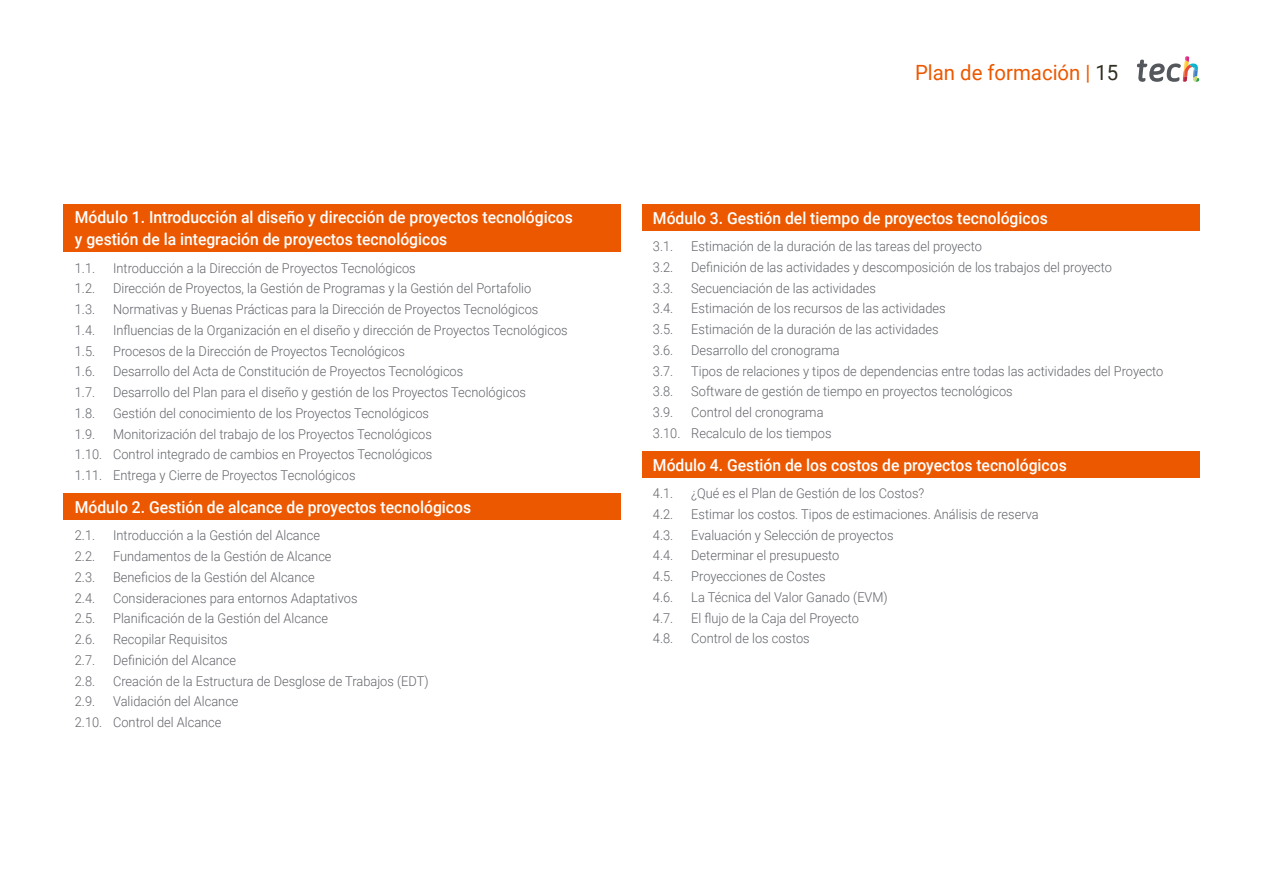
<style>
.page{position:relative;width:1263px;height:893px;background:#fff}
.page>*{position:absolute;margin:0;border:0;box-sizing:border-box;transform-origin:0 0}
.t1{font:21px "Roboto";color:#ec5800}
.t2{font:500 16.5px/22.5px "Roboto";color:#fff;scale:.95 1}
.t3{font:300 13.5px/20.7px "Roboto";color:#61646a;scale:.95 1}
.s1{color:#312e20}
</style>
<div class="page">
<div style="left:64px;top:204px;width:557px;height:48px;background:#ec5800"></div>
<div style="left:64px;top:493px;width:557px;height:27px;background:#ec5800"></div>
<div style="left:642px;top:204px;width:557px;height:27px;background:#ec5800"></div>
<div style="left:642px;top:451px;width:557px;height:27px;background:#ec5800"></div>
<svg style="left:1137px;top:56px;width:62px;height:26px"></svg>
<p class="t2" style="left:75px;top:205px;width:526px">Módulo 1. Introducción al diseño y dirección de proyectos tecnológicos y gestión de la integración de proyectos tecnológicos</p>
<p class="t3" style="left:75px;top:257px;width:23px">1.1.</p>
<p class="t3" style="left:113px;top:257px;width:320px">Introducción a la Dirección de Proyectos Tecnológicos</p>
<p class="t3" style="left:75px;top:278px;width:23px">1.2.</p>
<p class="t3" style="left:113px;top:278px;width:442px">Dirección de Proyectos, la Gestión de Programas y la Gestión del Portafolio</p>
<p class="t3" style="left:75px;top:298px;width:23px">1.3.</p>
<p class="t3" style="left:113px;top:298px;width:449px">Normativas y Buenas Prácticas para la Dirección de Proyectos Tecnológicos</p>
<p class="t3" style="left:75px;top:319px;width:23px">1.4.</p>
<p class="t3" style="left:113px;top:319px;width:480px">Influencias de la Organización en el diseño y dirección de Proyectos Tecnológicos</p>
<p class="t3" style="left:75px;top:340px;width:23px">1.5.</p>
<p class="t3" style="left:113px;top:340px;width:309px">Procesos de la Dirección de Proyectos Tecnológicos</p>
<p class="t3" style="left:75px;top:361px;width:23px">1.6.</p>
<p class="t3" style="left:113px;top:361px;width:370px">Desarrollo del Acta de Constitución de Proyectos Tecnológicos</p>
<p class="t3" style="left:75px;top:381px;width:23px">1.7.</p>
<p class="t3" style="left:113px;top:381px;width:436px">Desarrollo del Plan para el diseño y gestión de los Proyectos Tecnológicos</p>
<p class="t3" style="left:75px;top:402px;width:23px">1.8.</p>
<p class="t3" style="left:113px;top:402px;width:334px">Gestión del conocimiento de los Proyectos Tecnológicos</p>
<p class="t3" style="left:75px;top:423px;width:23px">1.9.</p>
<p class="t3" style="left:75px;top:423px;width:378px;text-align:justify;text-indent:38px">Monitorización del trabajo de los Proyectos Tecnológicos 1.10. Control integrado de cambios en Proyectos Tecnológicos 1.11. Entrega y Cierre de Proyectos Tecnológicos</p>
<p class="t2" style="left:75px;top:495px;width:419px">Módulo 2. Gestión de alcance de proyectos tecnológicos</p>
<p class="t3" style="left:75px;top:525px;width:23px">2.1.</p>
<p class="t3" style="left:113px;top:525px;width:219px">Introducción a la Gestión del Alcance</p>
<p class="t3" style="left:75px;top:545px;width:23px">2.2.</p>
<p class="t3" style="left:113px;top:545px;width:231px">Fundamentos de la Gestión de Alcance</p>
<p class="t3" style="left:75px;top:566px;width:23px">2.3.</p>
<p class="t3" style="left:113px;top:566px;width:214px">Beneficios de la Gestión del Alcance</p>
<p class="t3" style="left:75px;top:587px;width:23px">2.4.</p>
<p class="t3" style="left:113px;top:587px;width:259px">Consideraciones para entornos Adaptativos</p>
<p class="t3" style="left:75px;top:608px;width:23px">2.5.</p>
<p class="t3" style="left:113px;top:608px;width:228px">Planificación de la Gestión del Alcance</p>
<p class="t3" style="left:75px;top:628px;width:23px">2.6.</p>
<p class="t3" style="left:113px;top:628px;width:122px">Recopilar Requisitos</p>
<p class="t3" style="left:75px;top:649px;width:23px">2.7.</p>
<p class="t3" style="left:113px;top:649px;width:131px">Definición del Alcance</p>
<p class="t3" style="left:75px;top:670px;width:23px">2.8.</p>
<p class="t3" style="left:113px;top:670px;width:333px">Creación de la Estructura de Desglose de Trabajos (EDT)</p>
<p class="t3" style="left:75px;top:691px;width:23px">2.9.</p>
<p class="t3" style="left:75px;top:691px;width:174px;text-indent:38px">Validación del Alcance<br>2.10. Control del Alcance</p>
<h1 class="t1" style="left:915px;top:57px;width:205px">Plan de formación | <span class="s1">15</span></h1>
<p class="t2" style="left:653px;top:206px;width:417px">Módulo 3. Gestión del tiempo de proyectos tecnológicos</p>
<p class="t3" style="left:653px;top:235px;width:23px">3.1.</p>
<p class="t3" style="left:691px;top:235px;width:307px">Estimación de la duración de las tareas del proyecto</p>
<p class="t3" style="left:653px;top:256px;width:23px">3.2.</p>
<p class="t3" style="left:691px;top:256px;width:444px">Definición de las actividades y descomposición de los trabajos del proyecto</p>
<p class="t3" style="left:653px;top:277px;width:23px">3.3.</p>
<p class="t3" style="left:691px;top:277px;width:196px">Secuenciación de las actividades</p>
<p class="t3" style="left:653px;top:298px;width:23px">3.4.</p>
<p class="t3" style="left:691px;top:298px;width:269px">Estimación de los recursos de las actividades</p>
<p class="t3" style="left:653px;top:318px;width:23px">3.5.</p>
<p class="t3" style="left:691px;top:318px;width:262px">Estimación de la duración de las actividades</p>
<p class="t3" style="left:653px;top:339px;width:23px">3.6.</p>
<p class="t3" style="left:691px;top:339px;width:158px">Desarrollo del cronograma</p>
<p class="t3" style="left:653px;top:360px;width:23px">3.7.</p>
<p class="t3" style="left:691px;top:360px;width:499px">Tipos de relaciones y tipos de dependencias entre todas las actividades del Proyecto</p>
<p class="t3" style="left:653px;top:381px;width:23px">3.8.</p>
<p class="t3" style="left:691px;top:381px;width:340px">Software de gestión de tiempo en proyectos tecnológicos</p>
<p class="t3" style="left:653px;top:401px;width:23px">3.9.</p>
<p class="t3" style="left:653px;top:401px;width:189px;text-indent:38px">Control del cronograma<br>3.10. Recalculo de los tiempos</p>
<p class="t2" style="left:653px;top:453px;width:437px">Módulo 4. Gestión de los costos de proyectos tecnológicos</p>
<p class="t3" style="left:653px;top:482px;width:23px">4.1.</p>
<p class="t3" style="left:691px;top:482px;width:247px">¿Qué es el Plan de Gestión de los Costos?</p>
<p class="t3" style="left:653px;top:503px;width:23px">4.2.</p>
<p class="t3" style="left:691px;top:503px;width:367px">Estimar los costos. Tipos de estimaciones. Análisis de reserva</p>
<p class="t3" style="left:653px;top:524px;width:23px">4.3.</p>
<p class="t3" style="left:691px;top:524px;width:214px">Evaluación y Selección de proyectos</p>
<p class="t3" style="left:653px;top:545px;width:23px">4.4.</p>
<p class="t3" style="left:691px;top:545px;width:157px">Determinar el presupuesto</p>
<p class="t3" style="left:653px;top:565px;width:23px">4.5.</p>
<p class="t3" style="left:691px;top:565px;width:143px">Proyecciones de Costes</p>
<p class="t3" style="left:653px;top:586px;width:23px">4.6.</p>
<p class="t3" style="left:691px;top:586px;width:208px">La Técnica del Valor Ganado (EVM)</p>
<p class="t3" style="left:653px;top:607px;width:23px">4.7.</p>
<p class="t3" style="left:691px;top:607px;width:178px">El flujo de la Caja del Proyecto</p>
<p class="t3" style="left:653px;top:628px;width:23px">4.8.</p>
<p class="t3" style="left:691px;top:628px;width:126px">Control de los costos</p>
</div>
